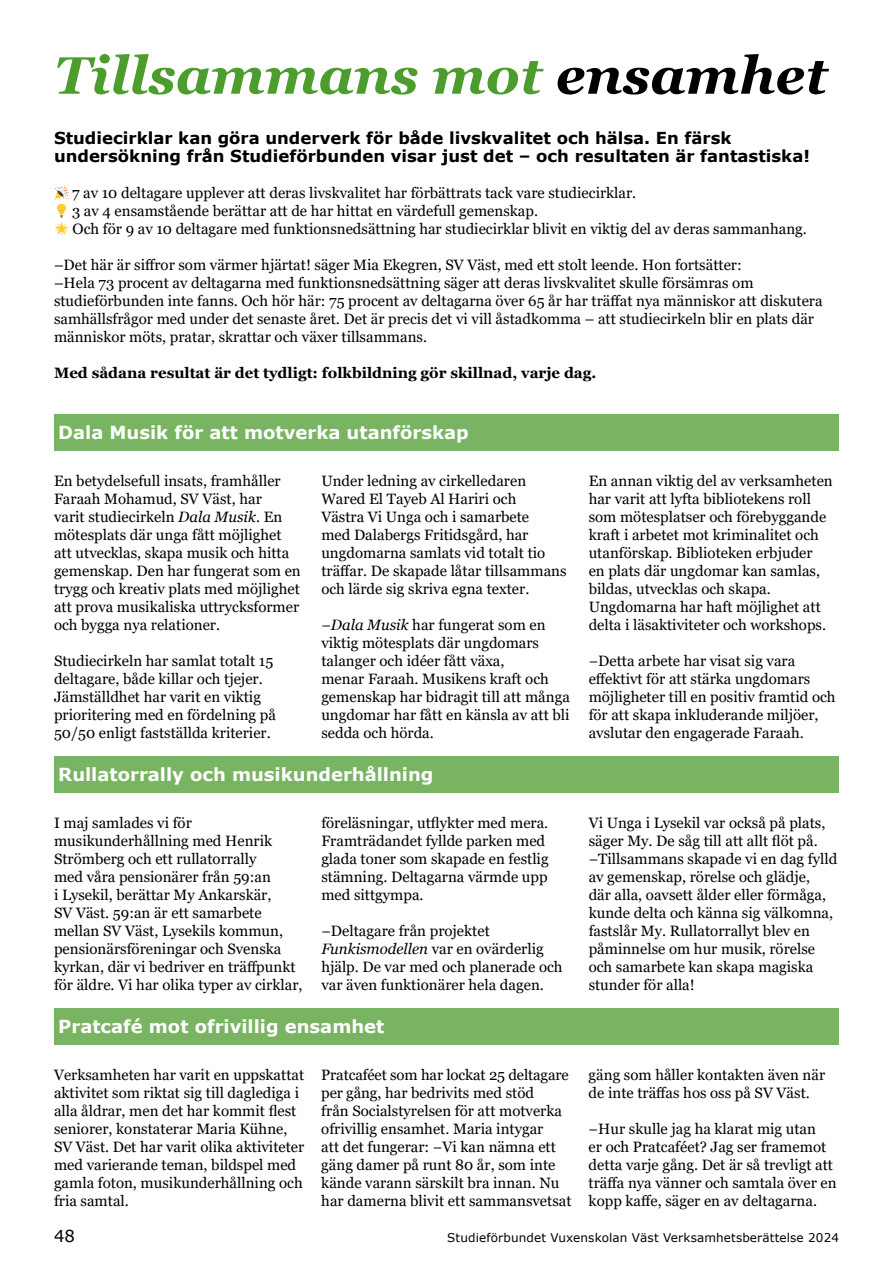
<style>
.page{position:relative;width:893px;height:1263px;background:#fff}
.page>*{position:absolute;margin:0;border:0;box-sizing:border-box;transform-origin:0 0}
.t1{font:italic 700 52.5px "Georgia";color:#4c9c2e}
.t2{font:700 18px "Verdana";color:#fff}
.t3{font:700 16.5px/18px "Verdana";color:#000}
.t4{font:16.5px "Verdana";color:#000}
.t5{font:15px/18px "Georgia";color:#000}
.t6{font:700 15px "Georgia";color:#000}
.t7{font:12px "Verdana";letter-spacing:.01em;color:#000}
.s1{color:#000}
.s2{font-style:italic}
</style>
<div class="page">
<div style="left:54px;top:414px;width:785px;height:36px;background:#78b462"></div>
<div style="left:54px;top:756px;width:785px;height:36px;background:#78b462"></div>
<div style="left:54px;top:1008px;width:785px;height:36px;background:#78b462"></div>
<h1 class="t1" style="left:54px;top:41px;width:775px">Tillsammans mot <span class="s1">ensamhet</span></h1>
<p class="t3" style="left:54px;top:129px;width:757px">Studiecirklar kan göra underverk för både livskvalitet och hälsa. En färsk undersökning från Studieförbunden visar just det – och resultaten är fantastiska!</p>
<p class="t5" style="left:72px;top:184px;width:736px">7 av 10 deltagare upplever att deras livskvalitet har förbättrats tack vare studiecirklar.<br>3 av 4 ensamstående berättar att de har hittat en värdefull gemenskap.<br>Och för 9 av 10 deltagare med funktionsnedsättning har studiecirklar blivit en viktig del av deras sammanhang.</p>
<p class="t5" style="left:54px;top:256px;width:770px">–Det här är siffror som värmer hjärtat! säger Mia Ekegren, SV Väst, med ett stolt leende. Hon fortsätter:<br>–Hela 73 procent av deltagarna med funktionsnedsättning säger att deras livskvalitet skulle försämras om studieförbunden inte fanns. Och hör här: 75 procent av deltagarna över 65 år har träffat nya människor att diskutera samhällsfrågor med under det senaste året. Det är precis det vi vill åstadkomma – att studiecirkeln blir en plats där människor möts, pratar, skrattar och växer tillsammans.</p>
<p class="t6" style="left:54px;top:363px;width:544px">Med sådana resultat är det tydligt: folkbildning gör skillnad, varje dag.</p>
<p class="t2" style="left:58px;top:420px;width:412px">Dala Musik för att motverka utanförskap</p>
<p class="t5" style="left:54px;top:472px;width:248px">En betydelsefull insats, framhåller Faraah Mohamud, SV Väst, har<br>varit studiecirkeln <span class="s2">Dala Musik</span>. En mötesplats där unga fått möjlighet att utvecklas, skapa musik och hitta gemenskap. Den har fungerat som en trygg och kreativ plats med möjlighet att prova musikaliska uttrycksformer och bygga nya relationer.</p>
<p class="t5" style="left:54px;top:652px;width:223px">Studiecirkeln har samlat totalt 15 deltagare, både killar och tjejer.<br>Jämställdhet har varit en viktig prioritering med en fördelning på 50/50 enligt fastställda kriterier.</p>
<p class="t5" style="left:321px;top:472px;width:247px">Under ledning av cirkelledaren<br>Wared El Tayeb Al Hariri och<br>Västra Vi Unga och i samarbete<br>med Dalabergs Fritidsgård, har ungdomarna samlats vid totalt tio träffar. De skapade låtar tillsammans och lärde sig skriva egna texter.</p>
<p class="t5" style="left:321px;top:616px;width:250px">−<span class="s2">Dala Musik</span> har fungerat som en viktig mötesplats där ungdomars talanger och idéer fått växa,<br>menar Faraah. Musikens kraft och gemenskap har bidragit till att många ungdomar har fått en känsla av att bli sedda och hörda.</p>
<p class="t2" style="left:58px;top:762px;width:377px">Rullatorrally och musikunderhållning</p>
<p class="t5" style="left:54px;top:814px;width:250px">I maj samlades vi för musikunderhållning med Henrik<br>Strömberg och ett rullatorrally<br>med våra pensionärer från 59:an<br>i Lysekil, berättar My Ankarskär,<br>SV Väst. 59:an är ett samarbete mellan SV Väst, Lysekils kommun, pensionärsföreningar och Svenska kyrkan, där vi bedriver en träffpunkt för äldre. Vi har olika typer av cirklar,</p>
<p class="t5" style="left:321px;top:814px;width:229px">föreläsningar, utflykter med mera.<br>Framträdandet fyllde parken med glada toner som skapade en festlig stämning. Deltagarna värmde upp med sittgympa.</p>
<p class="t5" style="left:321px;top:922px;width:243px">−Deltagare från projektet<br><span class="s2">Funkismodellen</span> var en ovärderlig hjälp. De var med och planerade och var även funktionärer hela dagen.</p>
<p class="t2" style="left:58px;top:1014px;width:328px">Pratcafé mot ofrivillig ensamhet</p>
<p class="t5" style="left:589px;top:472px;width:246px">En annan viktig del av verksamheten har varit att lyfta bibliotekens roll som mötesplatser och förebyggande kraft i arbetet mot kriminalitet och utanförskap. Biblioteken erbjuder<br>en plats där ungdomar kan samlas, bildas, utvecklas och skapa.<br>Ungdomarna har haft möjlighet att delta i läsaktiviteter och workshops.</p>
<p class="t5" style="left:589px;top:652px;width:249px">−Detta arbete har visat sig vara effektivt för att stärka ungdomars möjligheter till en positiv framtid och för att skapa inkluderande miljöer, avslutar den engagerade Faraah.</p>
<p class="t5" style="left:589px;top:814px;width:250px">Vi Unga i Lysekil var också på plats, säger My. De såg till att allt flöt på. −Tillsammans skapade vi en dag fylld av gemenskap, rörelse och glädje,<br>där alla, oavsett ålder eller förmåga, kunde delta och känna sig välkomna, fastslår My. Rullatorrallyt blev en påminnelse om hur musik, rörelse och samarbete kan skapa magiska stunder för alla!</p>
<p class="t5" style="left:54px;top:1066px;width:252px">Verksamheten har varit en uppskattat aktivitet som riktat sig till daglediga i alla åldrar, men det har kommit flest seniorer, konstaterar Maria Kühne, SV Väst. Det har varit olika aktiviteter med varierande teman, bildspel med gamla foton, musikunderhållning och fria samtal.</p>
<p class="t5" style="left:321px;top:1066px;width:252px">Pratcaféet som har lockat 25 deltagare per gång, har bedrivits med stöd<br>från Socialstyrelsen för att motverka ofrivillig ensamhet. Maria intygar<br>att det fungerar: −Vi kan nämna ett gäng damer på runt 80 år, som inte kände varann särskilt bra innan. Nu har damerna blivit ett sammansvetsat</p>
<p class="t5" style="left:589px;top:1066px;width:238px">gäng som håller kontakten även när de inte träffas hos oss på SV Väst.</p>
<p class="t5" style="left:589px;top:1120px;width:249px">−Hur skulle jag ha klarat mig utan<br>er och Pratcaféet? Jag ser framemot detta varje gång. Det är så trevligt att träffa nya vänner och samtala över en kopp kaffe, säger en av deltagarna.</p>
<p class="t4" style="left:54px;top:1225px;width:23px">48</p>
<p class="t7" style="left:447px;top:1229px;width:393px">Studieförbundet Vuxenskolan Väst Verksamhetsberättelse 2024</p>
</div>
